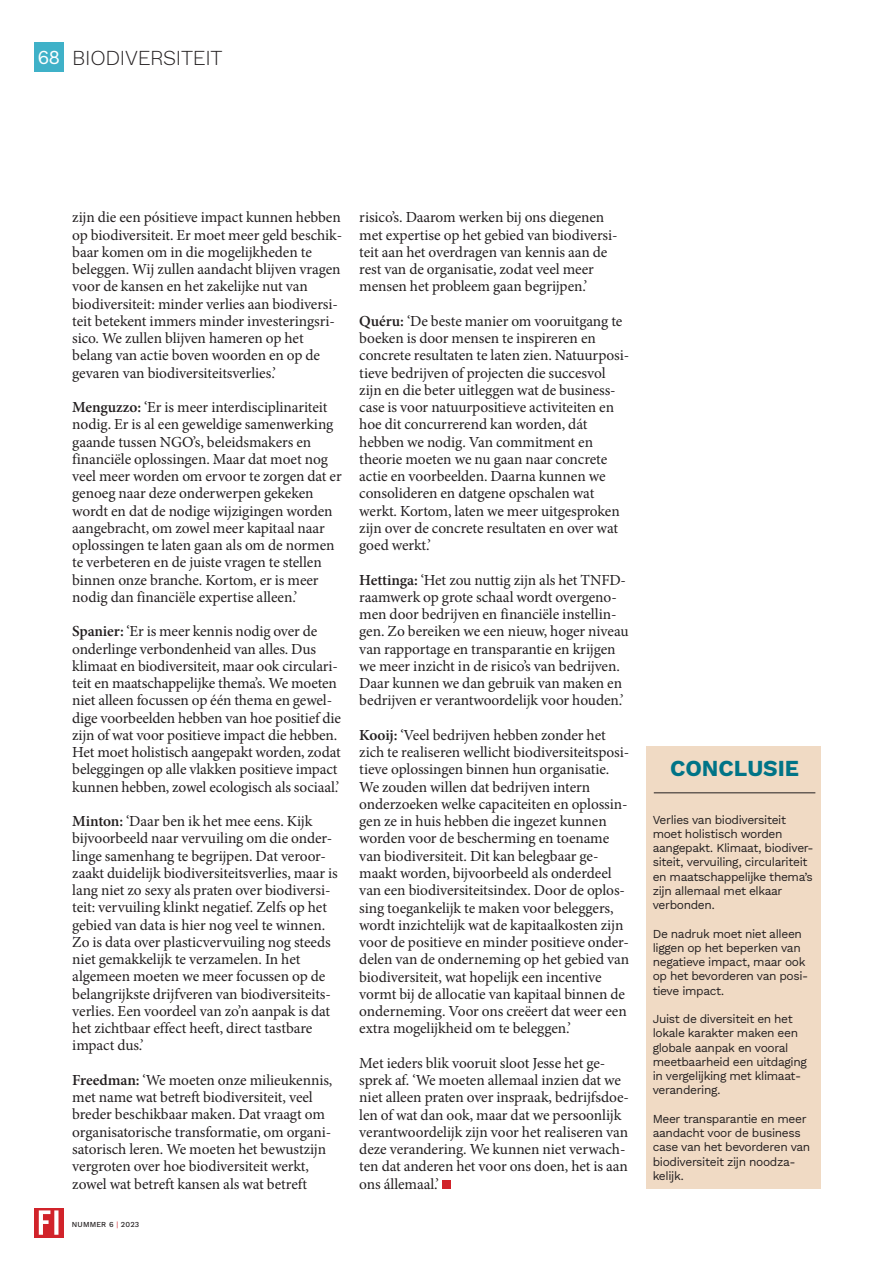
<style>
.page{position:relative;width:893px;height:1263px;background:#fff}
.page>*{position:absolute;margin:0;border:0;box-sizing:border-box;transform-origin:0 0}
.t1{font:700 22.5px "Work Sans";color:#007487}
.t2{font:300 21px "Work Sans";letter-spacing:-.015em;color:#231f20}
.t3{font:15.3px/17.2px "Minion Pro";letter-spacing:-.005em;color:#231f20}
.t4{font:12px/14.2px "Work Sans";letter-spacing:-.03em;color:#231f20}
.t5{font:500 7.5px "Work Sans";letter-spacing:.02em;color:#231f20}
.s1{font-weight:400;font-size:19.5px;color:#fff}
.s2{font-weight:600}
.s3{font-weight:400;color:#d1232a}
</style>
<div class="page">
<div style="left:646px;top:746px;width:175px;height:442px;background:#f0dac4"></div>
<hr style="left:654px;top:792px;width:161px;height:1px;background:#231f20">
<svg style="left:34px;top:1208px;width:30px;height:29px"></svg>
<svg style="left:39px;top:1210px;width:19px;height:25px"></svg>
<div style="left:442px;top:1180px;width:8px;height:8px;background:#d1232a"></div>
<div style="left:34px;top:43px;width:30px;height:29px;background:#3fb1c8"></div>
<h2 class="t2" style="left:38px;top:42px;width:187px"><span class="s1">68</span> BIODIVERSITEIT</h2>
<p class="t3" style="left:72px;top:209px;width:271px">zijn die een pósitieve impact kunnen hebben op biodiversiteit. Er moet meer geld beschik&shy;baar komen om in die mogelijkheden te beleggen. Wij zullen aandacht blijven vragen voor de kansen en het zakelijke nut van biodiversiteit: minder verlies aan biodiversi&shy;teit betekent immers minder investeringsri&shy;sico. We zullen blijven hameren op het belang van actie boven woorden en op de gevaren van biodiversiteitsverlies.’</p>
<p class="t3" style="left:72px;top:399px;width:271px"><span class="s2">Menguzzo:</span> ‘Er is meer interdisciplinariteit nodig. Er is al een geweldige samenwerking gaande tussen NGO’s, beleidsmakers en financiële oplossingen. Maar dat moet nog veel meer worden om ervoor te zorgen dat er genoeg naar deze onderwerpen gekeken wordt en dat de nodige wijzigingen worden aangebracht, om zowel meer kapitaal naar oplossingen te laten gaan als om de normen te verbeteren en de juiste vragen te stellen binnen onze branche. Kortom, er is meer nodig dan financiële expertise alleen.’</p>
<p class="t3" style="left:72px;top:623px;width:270px"><span class="s2">Spanier:</span> ‘Er is meer kennis nodig over de onderlinge verbondenheid van alles. Dus klimaat en biodiversiteit, maar ook circulari&shy;teit en maatschappelijke thema’s. We moeten niet alleen focussen op één thema en gewel&shy;dige voorbeelden hebben van hoe positief die zijn of wat voor positieve impact die hebben.<br>Het moet holistisch aangepakt worden, zodat beleggingen op alle vlakken positieve impact kunnen hebben, zowel ecologisch als sociaal.’</p>
<p class="t3" style="left:72px;top:813px;width:267px"><span class="s2">Minton:</span> ‘Daar ben ik het mee eens. Kijk bijvoorbeeld naar vervuiling om die onder&shy;linge samenhang te begrijpen. Dat veroor&shy;zaakt duidelijk biodiversiteitsverlies, maar is lang niet zo sexy als praten over biodiversi&shy;teit: vervuiling klinkt negatief. Zelfs op het gebied van data is hier nog veel te winnen.<br>Zo is data over plasticvervuiling nog steeds niet gemakkelijk te verzamelen. In het algemeen moeten we meer focussen op de belangrijkste drijfveren van biodiversiteits&shy;verlies. Een voordeel van zo’n aanpak is dat het zichtbaar effect heeft, direct tastbare impact dus.’</p>
<p class="t3" style="left:72px;top:1071px;width:262px"><span class="s2">Freedman:</span> ‘We moeten onze milieukennis, met name wat betreft biodiversiteit, veel breder beschikbaar maken. Dat vraagt om organisatorische transformatie, om organi&shy;satorisch leren. We moeten het bewustzijn vergroten over hoe biodiversiteit werkt, zowel wat betreft kansen als wat betreft</p>
<p class="t5" style="left:72px;top:1219px;width:69px">NUMMER 6 <span class="s3">|</span> 2023</p>
<p class="t3" style="left:359px;top:209px;width:260px">risico’s. Daarom werken bij ons diegenen met expertise op het gebied van biodiversi&shy;teit aan het overdragen van kennis aan de rest van de organisatie, zodat veel meer mensen het probleem gaan begrijpen.’</p>
<p class="t3" style="left:359px;top:312px;width:272px"><span class="s2">Quéru:</span> ‘De beste manier om vooruitgang te boeken is door mensen te inspireren en concrete resultaten te laten zien. Natuurposi&shy;tieve bedrijven of projecten die succesvol zijn en die beter uitleggen wat de business&shy;case is voor natuurpositieve activiteiten en hoe dit concurrerend kan worden, dát hebben we nodig. Van commitment en theorie moeten we nu gaan naar concrete actie en voorbeelden. Daarna kunnen we consolideren en datgene opschalen wat werkt. Kortom, laten we meer uitgesproken zijn over de concrete resultaten en over wat goed werkt.’</p>
<p class="t3" style="left:359px;top:571px;width:271px"><span class="s2">Hettinga:</span> ‘Het zou nuttig zijn als het TNFD&shy;raamwerk op grote schaal wordt overgeno&shy;men door bedrijven en financiële instellin&shy;gen. Zo bereiken we een nieuw, hoger niveau van rapportage en transparantie en krijgen we meer inzicht in de risico’s van bedrijven.<br>Daar kunnen we dan gebruik van maken en bedrijven er verantwoordelijk voor houden.’</p>
<p class="t3" style="left:359px;top:726px;width:271px"><span class="s2">Kooij:</span> ‘Veel bedrijven hebben zonder het zich te realiseren wellicht biodiversiteitsposi&shy;tieve oplossingen binnen hun organisatie.<br>We zouden willen dat bedrijven intern onderzoeken welke capaciteiten en oplossin&shy;gen ze in huis hebben die ingezet kunnen worden voor de bescherming en toename van biodiversiteit. Dit kan belegbaar ge&shy;maakt worden, bijvoorbeeld als onderdeel van een biodiversiteitsindex. Door de oplos&shy;sing toegankelijk te maken voor beleggers, wordt inzichtelijk wat de kapitaalkosten zijn voor de positieve en minder positieve onder&shy;delen van de onderneming op het gebied van biodiversiteit, wat hopelijk een incentive vormt bij de allocatie van kapitaal binnen de onderneming. Voor ons creëert dat weer een extra mogelijkheid om te beleggen.’</p>
<p class="t3" style="left:359px;top:1054px;width:271px">Met ieders blik vooruit sloot Jesse het ge&shy;sprek af. ‘We moeten allemaal inzien dat we niet alleen praten over inspraak, bedrijfsdoe&shy;len of wat dan ook, maar dat we persoonlijk verantwoordelijk zijn voor het realiseren van deze verandering. We kunnen niet verwach&shy;ten dat anderen het voor ons doen, het is aan ons állemaal.’</p>
<h1 class="t1" style="left:670px;top:751px;width:131px">CONCLUSIE</h1>
<p class="t4" style="left:653px;top:812px;width:162px">Verlies van biodiversiteit moet holistisch worden aangepakt. Klimaat, biodiver&shy;siteit, vervuiling, circulariteit en maatschappelijke thema’s zijn allemaal met elkaar verbonden.</p>
<p class="t4" style="left:653px;top:926px;width:157px">De nadruk moet niet alleen liggen op het beperken van negatieve impact, maar ook op het bevorderen van posi&shy;tieve impact.</p>
<p class="t4" style="left:653px;top:1011px;width:156px">Juist de diversiteit en het lokale karakter maken een globale aanpak en vooral meetbaarheid een uitdaging in vergelijking met klimaat&shy;verandering.</p>
<p class="t4" style="left:653px;top:1111px;width:159px">Meer transparantie en meer aandacht voor de business case van het bevorderen van biodiversiteit zijn noodza&shy;kelijk.</p>
</div>
